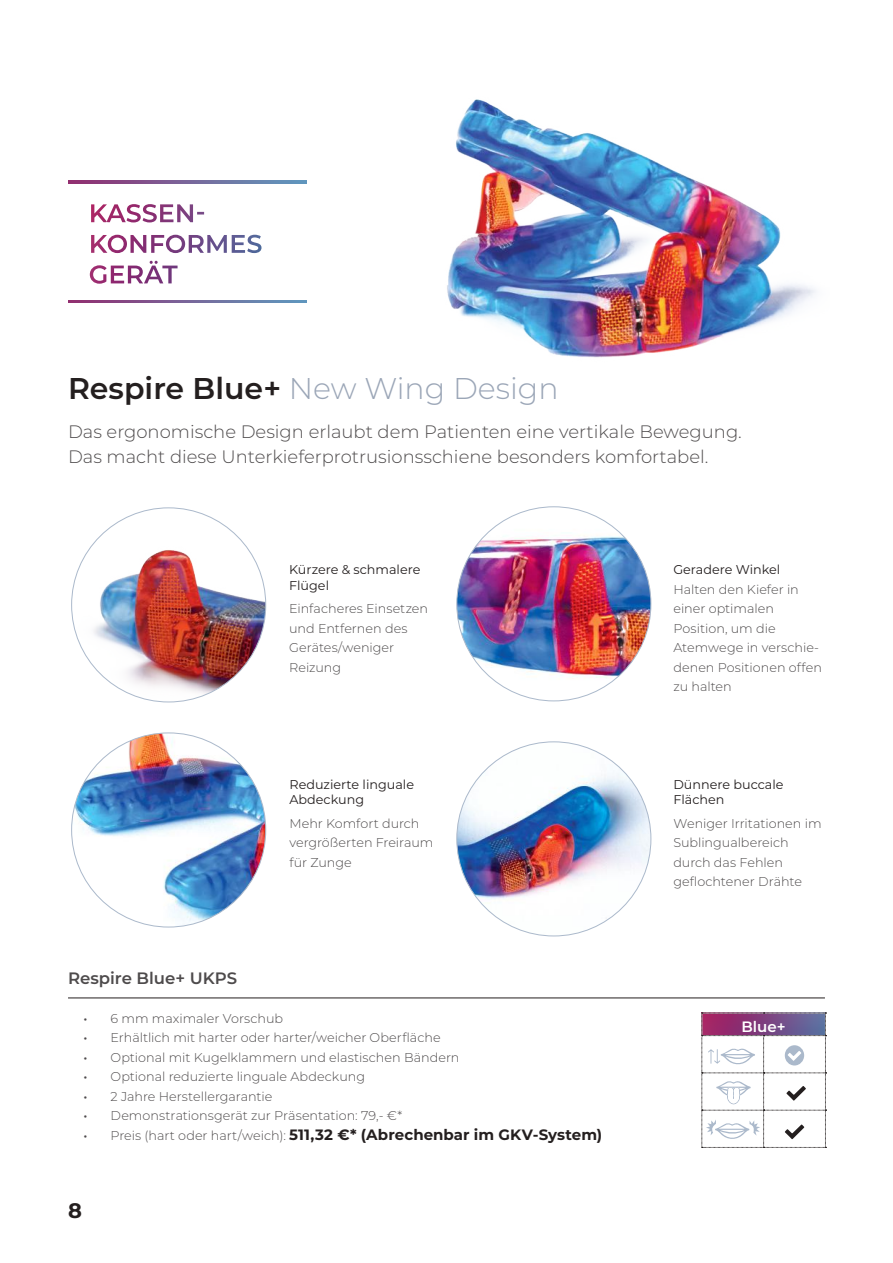
<style>
.page{position:relative;width:893px;height:1263px;background:#fff}
.page>*{position:absolute;margin:0;border:0;box-sizing:border-box;transform-origin:0 0}
.t1{font:300 30px "Montserrat";color:#9ba6b7}
.t2{font:700 21px "Montserrat";color:#241f1f}
.t3{font:300 18px/25.5px "Montserrat";color:#4e4b4c}
.t4{font:600 16.5px "Montserrat";color:#4e4b4c}
.t5{font:700 15px "Montserrat";letter-spacing:.005em;color:#241f1f}
.t6{font:600 15px "Montserrat";color:#fff}
.t7{font:300 12.75px/19.5px "Montserrat";color:#4e4b4c}
.t8{font:12.75px/15.3px "Montserrat";color:#241f1f}
.s1{font-weight:600;color:#241f1f}
.s2{font-weight:500}
.s3{font-weight:500;font-size:12.75px;color:#4e4b4c}
.s4{font-weight:300;font-size:12.75px;color:#4e4b4c}
</style>
<div class="page">
<img style="left:447px;top:99px;width:369px;height:259px">
<hr style="left:68px;top:998px;width:757px;height:1px;background:#241f1f">
<img style="left:72px;top:508px;width:194px;height:194px;border-radius:97px">
<img style="left:457px;top:507px;width:194px;height:194px;border-radius:97px">
<img style="left:72px;top:733px;width:194px;height:194px;border-radius:97px">
<img style="left:457px;top:742px;width:194px;height:194px;border-radius:97px">
<svg style="left:702px;top:1013px;width:124px;height:135px"></svg>
<img style="left:68px;top:181px;width:238px;height:2px">
<img style="left:90px;top:204px;width:171px;height:80px">
<img style="left:68px;top:300px;width:238px;height:3px">
<h1 class="t1" style="left:68px;top:368px;width:492px"><span class="s1">Respire Blue+</span> New Wing Design</h1>
<h3 class="t3" style="left:68px;top:418px;width:675px">Das ergonomische Design erlaubt dem Patienten eine vertikale Bewegung.<br>Das macht diese Unterkieferprotrusionsschiene besonders komfortabel.</h3>
<p class="t8" style="left:289px;top:562px;width:133px">Kürzere &amp; schmalere<br>Flügel</p>
<p class="t7" style="left:289px;top:599px;width:140px">Einfacheres Einsetzen und Entfernen des<br>Gerätes/weniger<br>Reizung</p>
<p class="t4" style="left:68px;top:966px;width:171px">Respire Blue+ UKPS</p>
<p class="t8" style="left:289px;top:776px;width:126px">Reduzierte linguale<br>Abdeckung</p>
<p class="t7" style="left:289px;top:813px;width:145px">Mehr Komfort durch vergrößerten Freiraum für Zunge</p>
<p class="t7" style="left:84px;top:1008px;width:201px"><span class="s2">•</span> 6 mm maximaler Vorschub</p>
<p class="t7" style="left:84px;top:1028px;width:359px"><span class="s2">•</span> Erhältlich mit harter oder harter/weicher Oberfläche</p>
<p class="t7" style="left:84px;top:1047px;width:377px"><span class="s2">•</span> Optional mit Kugelklammern und elastischen Bändern</p>
<p class="t7" style="left:84px;top:1067px;width:283px"><span class="s2">•</span> Optional reduzierte linguale Abdeckung</p>
<p class="t7" style="left:84px;top:1086px;width:190px"><span class="s2">•</span> 2 Jahre Herstellergarantie</p>
<p class="t7" style="left:84px;top:1106px;width:320px"><span class="s2">•</span> Demonstrationsgerät zur Präsentation: 79,- €*</p>
<p class="t5" style="left:84px;top:1124px;width:520px"><span class="s3">•</span> <span class="s4">Preis (hart oder hart/weich):</span> 511,32 €* (Abrechenbar im GKV-System)</p>
<h2 class="t2" style="left:68px;top:1195px;width:15px">8</h2>
<p class="t8" style="left:673px;top:562px;width:108px">Geradere Winkel</p>
<p class="t7" style="left:673px;top:579px;width:150px">Halten den Kiefer in einer optimalen<br>Position, um die<br>Atemwege in verschie&shy;denen Positionen offen zu halten</p>
<p class="t8" style="left:673px;top:776px;width:112px">Dünnere buccale<br>Flächen</p>
<p class="t7" style="left:673px;top:813px;width:150px">Weniger Irritationen im<br>Sublingualbereich durch das Fehlen geflochtener Drähte</p>
<p class="t6" style="left:741px;top:1016px;width:46px">Blue+</p>
</div>
